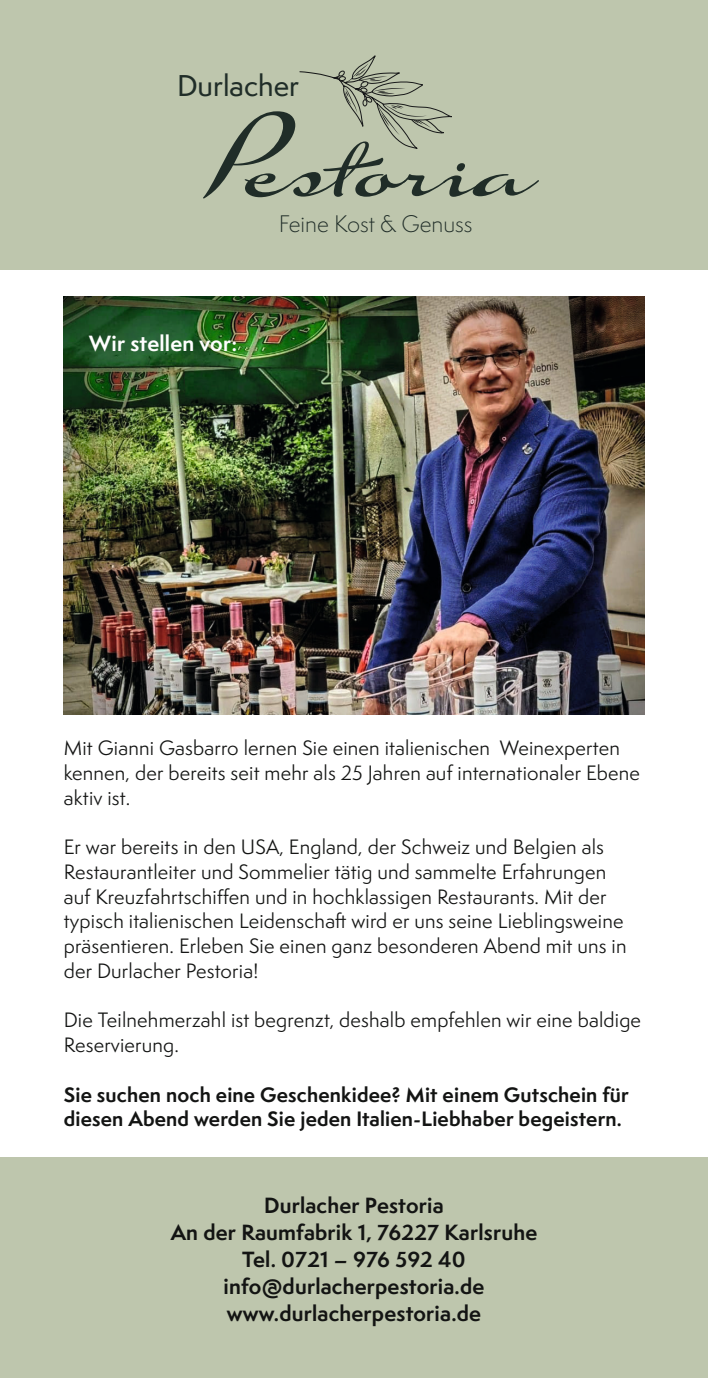
<style>
.page{position:relative;width:708px;height:1378px;background:#fff}
.page>*{position:absolute;margin:0;border:0;box-sizing:border-box;transform-origin:0 0}
.t1{font:700 110.02px "Suave Script Pro";color:#202d28}
.t2{font:500 27.68px "Semplicita Pro";color:#202d28}
.t3{font:300 22.05px "Semplicita Pro";color:#202d28}
.t4{font:700 20.25px/27px "Semplicita Pro";letter-spacing:.01em;color:#131413;text-align:center}
.t5{font:700 20.25px "Semplicita Pro";letter-spacing:.01em;color:#fff}
.t6{font:19.12px/24.8px "Semplicita Pro";letter-spacing:.01em;color:#131413}
.t7{font:700 19.12px/24.8px "Semplicita Pro";letter-spacing:.01em;color:#131413}
</style>
<div class="page">
<img style="left:64px;top:297px;width:580px;height:417px">
<div style="left:0;top:0;width:708px;height:270px;background:#bec6ad"></div>
<div style="left:0;top:1158px;width:708px;height:220px;background:#bec6ad"></div>
<svg style="left:299px;top:55px;width:153px;height:94px"></svg>
<h2 class="t2" style="left:177px;top:66px;width:123px">Durlacher</h2>
<h1 class="t1" style="left:214px;top:92px;width:324px">Pestoria</h1>
<p class="t5" style="left:89px;top:328px;width:149px">Wir stellen vor:</p>
<p class="t3" style="left:279px;top:209px;width:195px">Feine Kost &amp; Genuss</p>
<p class="t6" style="left:64px;top:735px;width:578px">Mit Gianni Gasbarro lernen Sie einen italienischen Weinexperten kennen, der bereits seit mehr als 25 Jahren auf internationaler Ebene aktiv ist.</p>
<p class="t6" style="left:64px;top:834px;width:564px">Er war bereits in den USA, England, der Schweiz und Belgien als Restaurantleiter und Sommelier tätig und sammelte Erfahrungen auf Kreuzfahrtschiffen und in hochklassigen Restaurants. Mit der typisch italienischen Leidenschaft wird er uns seine Lieblingsweine präsentieren. Erleben Sie einen ganz besonderen Abend mit uns in der Durlacher Pestoria!</p>
<p class="t6" style="left:64px;top:1007px;width:579px">Die Teilnehmerzahl ist begrenzt, deshalb empfehlen wir eine baldige<br>Reservierung.</p>
<p class="t7" style="left:64px;top:1082px;width:567px">Sie suchen noch eine Geschenkidee? Mit einem Gutschein für diesen Abend werden Sie jeden Italien-Liebhaber begeistern.</p>
<p class="t4" style="left:171px;top:1191px;width:368px">Durlacher Pestoria<br>An der Raumfabrik 1, 76227 Karlsruhe<br>Tel. 0721 – 976 592 40 info@durlacherpestoria.de www.durlacherpestoria.de</p>
</div>
